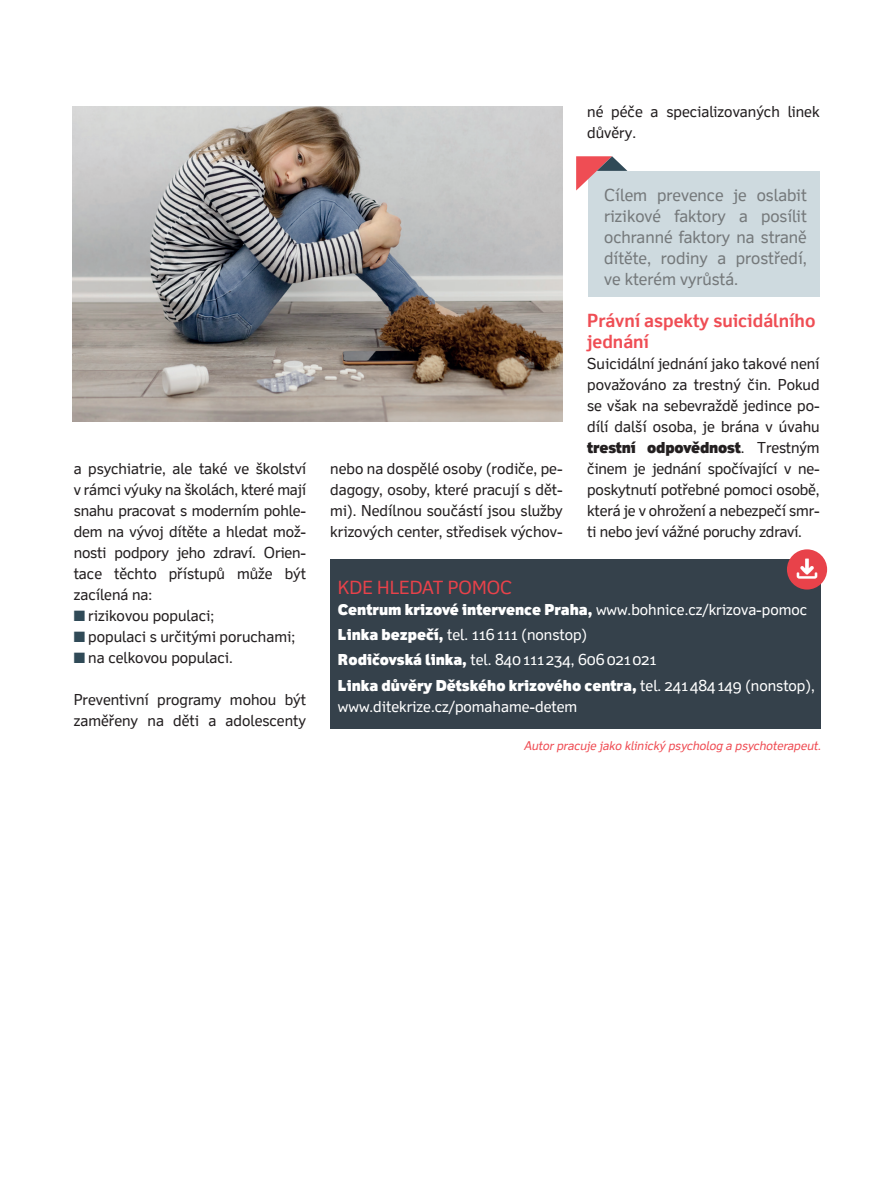
<style>
.page{position:relative;width:893px;height:1191px;background:#fff}
.page>*{position:absolute;margin:0;border:0;box-sizing:border-box;transform-origin:0 0}
.t1{font:700 18px/21px "Felbridge W04";color:#ef4d54}
.t2{font:18px "Felbridge W01";color:#e8424a}
.t3{font:16.5px/21px "Felbridge W01";color:#75797b;text-align:justify}
.t4{font:15px/21px "Felbridge W01";color:#231f20;text-align:justify}
.t5{font:15px/21px "Felbridge W01";color:#fff}
.t6{font:900 15px "Felbridge W04";color:#fff}
.t7{font:italic 12px "Felbridge W01";letter-spacing:-.01em;color:#ef4d54}
.s1{color:#304a57}
.s2{font-family:"Felbridge W04";font-weight:900}
.s3{font-family:"Felbridge W01";font-weight:400}
</style>
<div class="page">
<div style="left:589px;top:171px;width:231px;height:125px;background:#cedadf"></div>
<svg style="left:576px;top:156px;width:51px;height:34px"></svg>
<div style="left:331px;top:560px;width:490px;height:169px;background:#35414b"></div>
<div style="left:787px;top:549px;width:40px;height:40px;background:#e8424a;border-radius:50%"></div>
<img style="left:790px;top:554px;width:35px;height:32px">
<img style="left:72px;top:106px;width:491px;height:316px">
<p class="t4" style="left:74px;top:457px;width:234px">a psychiatrie, ale také ve školství v rámci výuky na školách, které mají snahu pracovat s moderním pohle&shy;dem na vývoj dítěte a hledat mož&shy;nosti podpory jeho zdraví. Orien&shy;tace těchto přístupů může být zacílená na:</p>
<p class="t4" style="left:74px;top:604px;width:142px"><span class="s1">■</span> rizikovou populaci;</p>
<p class="t4" style="left:74px;top:625px;width:223px"><span class="s1">■</span> populaci s určitými poruchami;</p>
<p class="t4" style="left:74px;top:646px;width:161px"><span class="s1">■</span> na celkovou populaci.</p>
<p class="t4" style="left:74px;top:688px;width:234px">Preventivní programy mohou být zaměřeny na děti a adolescenty</p>
<p class="t4" style="left:330px;top:457px;width:234px">nebo na dospělé osoby (rodiče, pe&shy;dagogy, osoby, které pracují s dět&shy;mi). Nedílnou součástí jsou služby krizových center, středisek výchov-</p>
<p class="t4" style="left:587px;top:100px;width:234px">né péče a specializovaných linek důvěry.</p>
<p class="t3" style="left:604px;top:184px;width:204px">Cílem prevence je oslabit rizikové faktory a posílit ochranné faktory na straně dítěte, rodiny a prostředí, ve kterém vyrůstá.</p>
<p class="t1" style="left:587px;top:310px;width:230px">Právní aspekty suicidálního jednání</p>
<p class="t4" style="left:587px;top:352px;width:234px">Suicidální jednání jako takové není považováno za trestný čin. Pokud se však na sebevraždě jedince po&shy;dílí další osoba, je brána v úvahu <span class="s2">trestní odpovědnost</span>. Trestným činem je jednání spočívající v ne&shy;poskytnutí potřebné pomoci osobě, která je v ohrožení a nebezpečí smr&shy;ti nebo jeví vážné poruchy zdraví.</p>
<p class="t2" style="left:338px;top:576px;width:176px">KDE HLEDAT POMOC</p>
<p class="t6" style="left:338px;top:600px;width:471px">Centrum krizové intervence Praha, <span class="s3">www.bohnice.cz/krizova-pomoc</span></p>
<p class="t5" style="left:338px;top:623px;width:251px"><span class="s2">Linka bezpečí,</span> tel. 116111 (nonstop)</p>
<p class="t5" style="left:338px;top:649px;width:320px"><span class="s2">Rodičovská linka,</span> tel. 840111234, 606021021</p>
<p class="t5" style="left:338px;top:674px;width:478px"><span class="s2">Linka důvěry Dětského krizového centra,</span> tel. 241484149 (nonstop), www.ditekrize.cz/pomahame-detem</p>
<p class="t7" style="left:524px;top:738px;width:301px">Autorpracuje jako klinický psycholog a psychoterapeut.</p>
</div>
